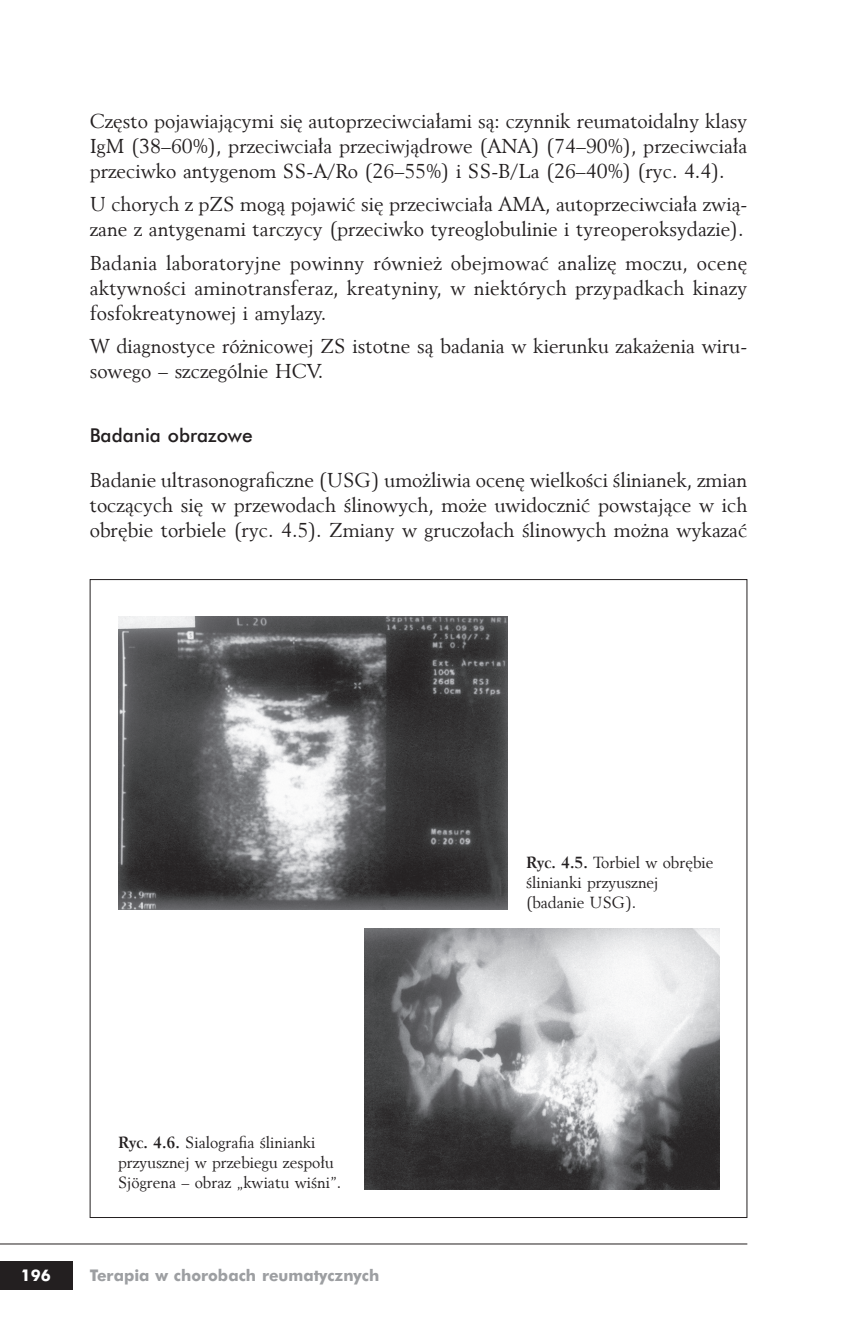
<style>
.page{position:relative;width:850px;height:1332px;background:#fff}
.page>*{position:absolute;margin:0;border:0;box-sizing:border-box;transform-origin:0 0}
.t1{font:20px/25px "Revival 565 EU";color:#231f20;text-align:justify}
.t2{font:19px "Futura Md EU";color:#231f20}
.t3{font:16px/20px "Revival 565 EU";color:#231f20}
.t4{font:700 16px "Futura EU";color:#9d9fa2}
.t5{font:700 16px "Futura EU";color:#fff}
.s1{font-weight:700}
</style>
<div class="page">
<div style="left:0;top:1261px;width:73px;height:28px;background:#231f20"></div>
<hr style="left:0;top:1244px;width:747px;height:1px;background:#231f20">
<img style="left:118px;top:616px;width:390px;height:293px">
<img style="left:365px;top:929px;width:354px;height:261px">
<p class="t1" style="left:90px;top:108px;width:659px">Często pojawiającymi się autoprzeciwciałami są: czynnik reumatoidalny klasy IgM (38–60%), przeciwciała przeciwjądrowe (ANA) (74–90%), przeciwciała przeciwko antygenom SS-A/Ro (26–55%) i SS-B/La (26–40%) (ryc. 4.4).</p>
<p class="t1" style="left:90px;top:192px;width:659px">U chorych z pZS mogą pojawić się przeciwciała AMA, autoprzeciwciała zwią&shy;zane z antygenami tarczycy (przeciwko tyreoglobulinie i tyreoperoksydazie).</p>
<p class="t1" style="left:90px;top:250px;width:659px">Badania laboratoryjne powinny również obejmować analizę moczu, ocenę aktywności aminotransferaz, kreatyniny, w niektórych przypadkach kinazy fosfokreatynowej i amylazy.</p>
<p class="t1" style="left:90px;top:334px;width:659px">W diagnostyce różnicowej ZS istotne są badania w kierunku zakażenia wiru&shy;sowego – szczególnie HCV.</p>
<p class="t2" style="left:90px;top:424px;width:165px">Badania obrazowe</p>
<p class="t1" style="left:90px;top:467px;width:659px">Badanie ultrasonograficzne (USG) umożliwia ocenę wielkości ślinianek, zmian toczących się w przewodach ślinowych, może uwidocznić powstające w ich obrębie torbiele (ryc. 4.5). Zmiany w gruczołach ślinowych można wykazać</p>
<p class="t3" style="left:118px;top:1132px;width:225px"><span class="s1">Ryc. 4.6.</span> Sialografia ślinianki przyusznej w przebiegu zespołu<br>Sjögrena – obraz „kwiatu wiśni”.</p>
<p class="t5" style="left:21px;top:1266px;width:31px">196</p>
<p class="t4" style="left:90px;top:1266px;width:291px">Terapia w chorobach reumatycznych</p>
<p class="t3" style="left:526px;top:852px;width:189px"><span class="s1">Ryc. 4.5.</span> Torbiel w obrębie ślinianki przyusznej (badanie USG).</p>
</div>
